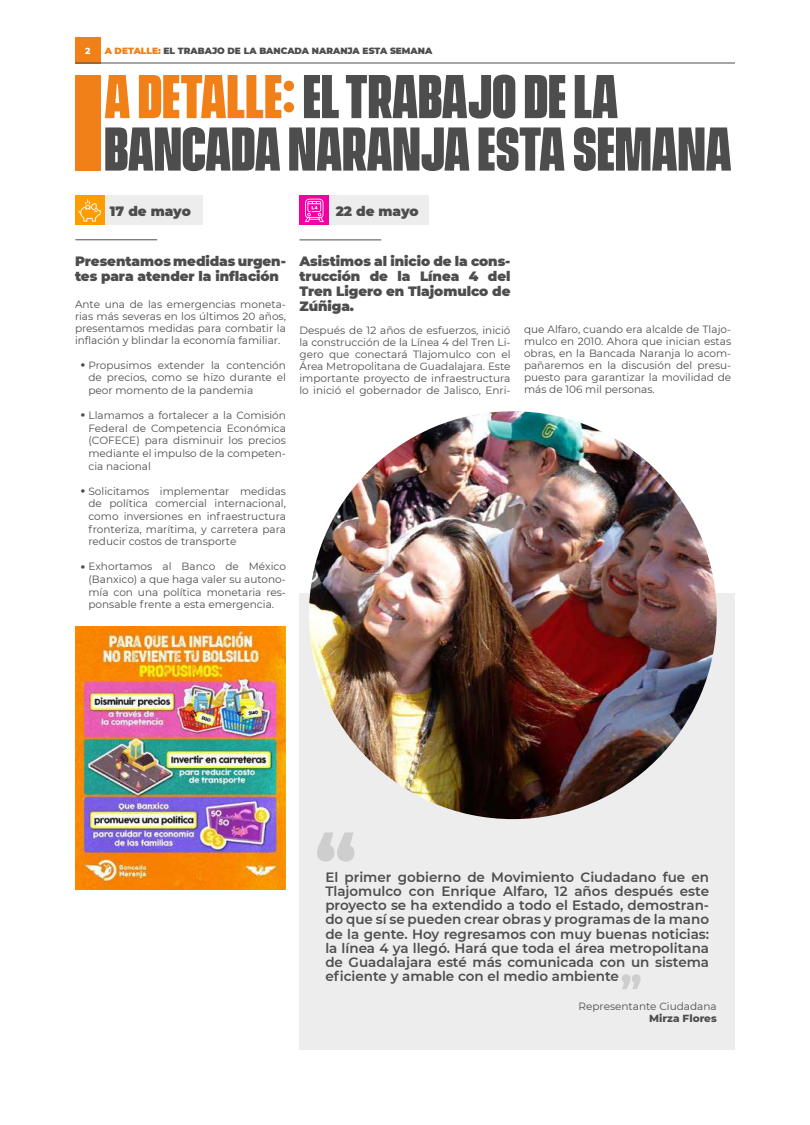
<style>
.page{position:relative;width:810px;height:1125px;background:#fff}
.page>*{position:absolute;margin:0;border:0;box-sizing:border-box;transform-origin:0 0}
.t1{font:700 56.25px/52.5px "Vanguard CF Extra";color:#4d4d4d}
.t2{font:600 13.5px/14.2px "Montserrat";color:#4d4d4d;text-align:justify}
.t3{font:900 13.5px/15px "Montserrat";letter-spacing:-.005em;color:#4d4d4d}
.t4{font:10.5px/12px "Montserrat";color:#4d4d4d;text-align:justify}
.t5{font:800 10.5px "Montserrat";color:#4d4d4d}
.t6{font:900 9px "Montserrat";color:#4d4d4d}
.t7{font:800 9px "Montserrat";color:#fff}
.s1{color:#f08017}
.s2{font-weight:900}
</style>
<div class="page">
<div style="left:75px;top:37px;width:25px;height:26px;background:#f08017"></div>
<hr style="left:75px;top:63px;width:660px;height:1px;background:#4d4d4d">
<div style="left:299px;top:593px;width:436px;height:457px;background:#ededed"></div>
<img style="left:75px;top:627px;width:211px;height:262px">
<div style="left:103px;top:196px;width:99px;height:29px;background:#ededed"></div>
<div style="left:75px;top:75px;width:25px;height:96px;background:#f08017"></div>
<div style="left:75px;top:196px;width:29px;height:29px;background:#ff9c00"></div>
<hr style="left:75px;top:239px;width:82px;height:1px;background:#4d4d4d">
<hr style="left:299px;top:240px;width:82px;height:1px;background:#4d4d4d">
<svg style="left:317px;top:832px;width:37px;height:30px"></svg>
<svg style="left:622px;top:974px;width:19px;height:15px"></svg>
<div style="left:329px;top:196px;width:99px;height:29px;background:#ededed"></div>
<div style="left:299px;top:196px;width:30px;height:29px;background:#f200a1"></div>
<svg style="left:78px;top:199px;width:23px;height:23px"></svg>
<svg style="left:305px;top:199px;width:19px;height:23px"></svg>
<img style="left:309px;top:411px;width:408px;height:408px;border-radius:204px">
<p class="t7" style="left:85px;top:44px;width:7px">2</p>
<p class="t6" style="left:105px;top:44px;width:329px"><span class="s1">A DETALLE:</span> EL TRABAJO DE LA BANCADA NARANJA ESTA SEMANA</p>
<h1 class="t1" style="left:104px;top:74px;width:629px"><span class="s1">A DETALLE:</span> EL TRABAJO DE LA<br>BANCADA NARANJA ESTA SEMANA</h1>
<p class="t3" style="left:110px;top:203px;width:82px">17 de mayo</p>
<p class="t3" style="left:75px;top:253px;width:213px">Presentamos medidas urgen&shy;tes para atender la inflación</p>
<p class="t4" style="left:75px;top:298px;width:212px">Ante una de las emergencias moneta&shy;rias más severas en los últimos 20 años, presentamos medidas para combatir la inflación y blindar la economía familiar.</p>
<p class="t4" style="left:88px;top:358px;width:199px;line-height:12.6px;text-indent:-7px"><span class="s2">•</span> Propusimos extender la contención de precios, como se hizo durante el peor momento de la pandemia</p>
<p class="t4" style="left:88px;top:409px;width:199px;line-height:12.6px;text-indent:-7px"><span class="s2">•</span> Llamamos a fortalecer a la Comisión Federal de Competencia Económica (COFECE) para disminuir los precios mediante el impulso de la competen&shy;cia nacional</p>
<p class="t4" style="left:88px;top:484px;width:199px;line-height:12.6px;text-indent:-7px"><span class="s2">•</span> Solicitamos implementar medidas de política comercial internacional, como inversiones en infraestructura fronteriza, marítima, y carretera para reducir costos de transporte</p>
<p class="t4" style="left:88px;top:560px;width:199px;line-height:12.6px;text-indent:-7px"><span class="s2">•</span> Exhortamos al Banco de México (Banxico) a que haga valer su autono&shy;mía con una política monetaria res&shy;ponsable frente a esta emergencia.</p>
<p class="t3" style="left:336px;top:203px;width:85px">22 de mayo</p>
<p class="t3" style="left:299px;top:253px;width:213px;text-align:justify">Asistimos al inicio de la cons&shy;trucción de la Línea 4 del Tren Ligero en Tlajomulco de Zúñiga.</p>
<p class="t4" style="left:300px;top:324px;width:213px">Después de 12 años de esfuerzos, inició la construcción de la Línea 4 del Tren Li&shy;gero que conectará Tlajomulco con el Área Metropolitana de Guadalajara. Este importante proyecto de infraestructura lo inició el gobernador de Jalisco, Enri-</p>
<p class="t4" style="left:524px;top:323px;width:209px">que Alfaro, cuando era alcalde de Tlajo&shy;mulco en 2010. Ahora que inician estas obras, en la Bancada Naranja lo acom&shy;pañaremos en la discusión del presu&shy;puesto para garantizar la movilidad de más de 106 mil personas.</p>
<p class="t2" style="left:325px;top:869px;width:385px">El primer gobierno de Movimiento Ciudadano fue en Tlajomulco con Enrique Alfaro, 12 años después este proyecto se ha extendido a todo el Estado, demostran&shy;do que sí se pueden crear obras y programas de la mano de la gente. Hoy regresamos con muy buenas noticias: la línea 4 ya llegó. Hará que toda el área metropolitana de Guadalajara esté más comunicada con un sistema eficiente y amable con el medio ambiente</p>
<p class="t4" style="left:579px;top:1000px;width:140px">Representante Ciudadana</p>
<p class="t5" style="left:649px;top:1011px;width:69px">Mirza Flores</p>
</div>
